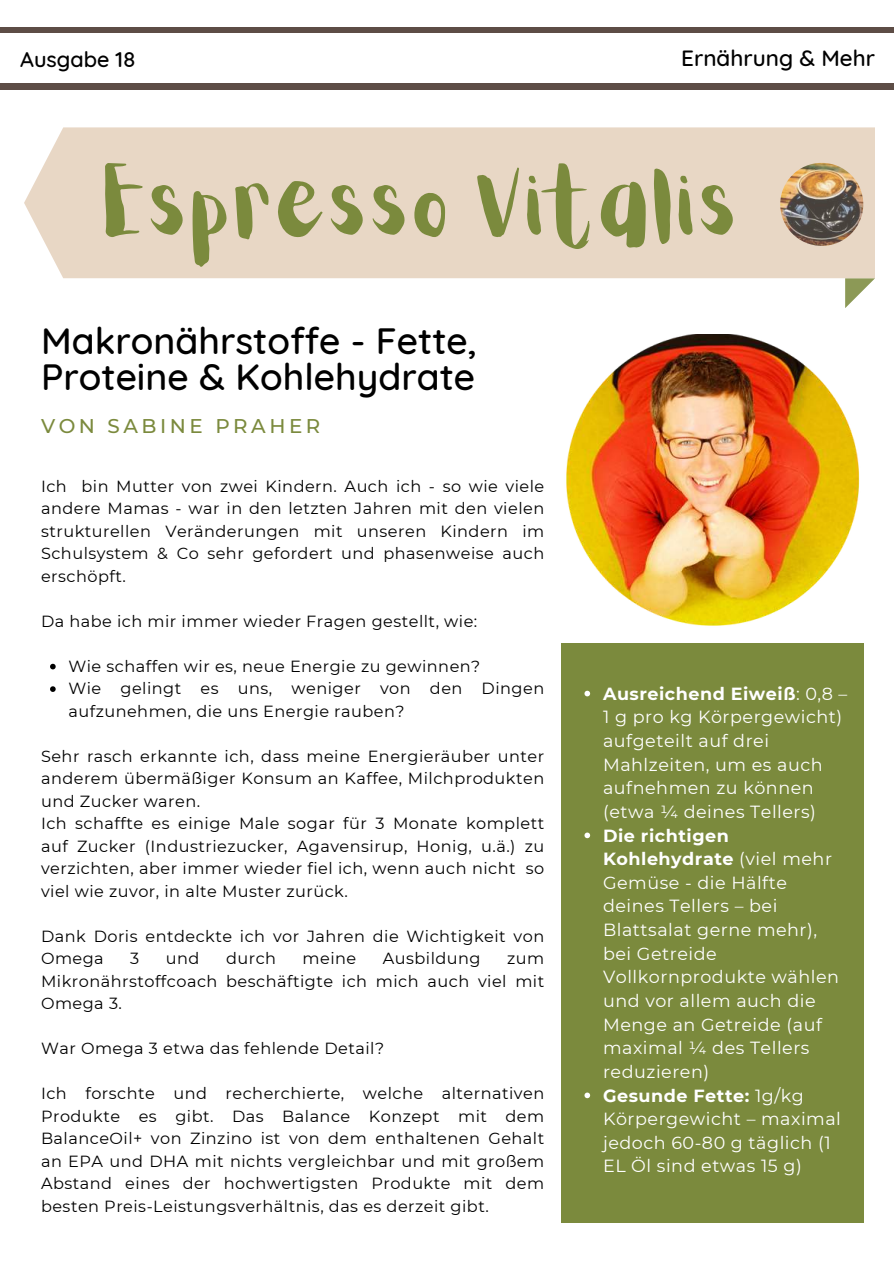
<style>
.page{position:relative;width:894px;height:1264px;background:#fff}
.page>*{position:absolute;margin:0;border:0;box-sizing:border-box;transform-origin:0 0}
.t1{font:81.6px "Aloja Extended";color:#7b8a3d}
.t2{font:500 37.35px/36px "Quicksand";color:#000}
.t3{font:500 22.5px "Quicksand";color:#000}
.t4{font:500 21.6px "Quicksand";color:#000}
.t5{font:500 19.8px "Montserrat";letter-spacing:.18em;color:#7b8a3d}
.t6{font:17.55px/23.7px "Montserrat";letter-spacing:.03em;color:#fff}
.t7{font:16.05px/22.5px "Montserrat";letter-spacing:.03em;color:#000;text-align:justify}
.s1{font-weight:700}
</style>
<div class="page">
<div style="left:0;top:27px;width:893px;height:6px;background:#5d4d46"></div>
<div style="left:0;top:83px;width:893px;height:6px;background:#5d4d46"></div>
<svg style="left:844px;top:278px;width:30px;height:30px"></svg>
<div style="left:24px;top:127px;width:850px;height:151px;background:#e8d7c5"></div>
<img style="left:780px;top:163px;width:83px;height:83px;border-radius:50%">
<img style="left:566px;top:334px;width:294px;height:292px">
<div style="left:561px;top:643px;width:302px;height:579px;background:#7b8a3d"></div>
<svg style="left:50px;top:663px;width:6px;height:6px"></svg>
<svg style="left:50px;top:686px;width:6px;height:6px"></svg>
<svg style="left:584px;top:690px;width:6px;height:6px"></svg>
<svg style="left:584px;top:832px;width:6px;height:6px"></svg>
<svg style="left:584px;top:1092px;width:6px;height:6px"></svg>
<h3 class="t4" style="left:20px;top:42px;width:117px">Ausgabe 18</h3>
<h3 class="t3" style="left:681px;top:40px;width:195px">Ernährung &amp; Mehr</h3>
<h1 class="t1" style="left:105px;top:161px;width:639px">Espresso Vitalis</h1>
<h2 class="t2" style="left:41px;top:319px;width:437px">Makronährstoffe - Fette,<br>Proteine &amp; Kohlehydrate</h2>
<p class="t5" style="left:41px;top:412px;width:281px">VON SABINE PRAHER</p>
<p class="t7" style="left:41px;top:474px;width:504px">Ich bin Mutter von zwei Kindern. Auch ich - so wie viele andere Mamas - war in den letzten Jahren mit den vielen strukturellen Veränderungen mit unseren Kindern im Schulsystem &amp; Co sehr gefordert und phasenweise auch erschöpft.</p>
<p class="t7" style="left:41px;top:609px;width:437px">Da habe ich mir immer wieder Fragen gestellt, wie:</p>
<p class="t7" style="left:68px;top:654px;width:477px;text-align:left">Wie schaffen wir es, neue Energie zu gewinnen?<br>Wie gelingt es uns, weniger von den Dingen aufzunehmen, die uns Energie rauben?</p>
<p class="t7" style="left:41px;top:744px;width:504px;text-align:left">Sehr rasch erkannte ich, dass meine Energieräuber unter anderem übermäßiger Konsum an Kaffee, Milchprodukten und Zucker waren.<br>Ich schaffte es einige Male sogar für 3 Monate komplett auf Zucker (Industriezucker, Agavensirup, Honig, u.ä.) zu verzichten, aber immer wieder fiel ich, wenn auch nicht so viel wie zuvor, in alte Muster zurück.</p>
<p class="t7" style="left:41px;top:924px;width:504px">Dank Doris entdeckte ich vor Jahren die Wichtigkeit von<br>Omega</p>
<p class="t7" style="left:130px;top:946px;width:11px">3</p>
<p class="t7" style="left:166px;top:946px;width:35px">und</p>
<p class="t7" style="left:226px;top:946px;width:52px">durch</p>
<p class="t7" style="left:302px;top:946px;width:55px">meine</p>
<p class="t7" style="left:382px;top:946px;width:99px">Ausbildung</p>
<p class="t7" style="left:41px;top:946px;width:504px;text-indent:466px">zum Mikronährstoffcoach beschäftigte ich mich auch viel mit Omega 3.</p>
<p class="t7" style="left:41px;top:1036px;width:344px">War Omega 3 etwa das fehlende Detail?</p>
<p class="t7" style="left:41px;top:1081px;width:504px">Ich forschte und recherchierte, welche alternativen Produkte es gibt. Das Balance Konzept mit dem BalanceOil+ von Zinzino ist von dem enthaltenen Gehalt an EPA und DHA mit nichts vergleichbar und mit großem Abstand eines der hochwertigsten Produkte mit dem besten Preis-Leistungsverhältnis, das es derzeit gibt.</p>
<p class="t6" style="left:603px;top:681px;width:246px"><span class="s1">Ausreichend Eiweiß</span>: 0,8 –<br>1 g pro kg Körpergewicht) aufgeteilt auf drei<br>Mahlzeiten, um es auch aufnehmen zu können (etwa ¼ deines Tellers)</p>
<p class="t6" style="left:603px;top:822px;width:239px"><span class="s1">Die richtigen<br>Kohlehydrate</span> (viel mehr<br>Gemüse - die Hälfte deines Tellers – bei<br>Blattsalat gerne mehr), bei Getreide<br>Vollkornprodukte wählen und vor allem auch die<br>Menge an Getreide (auf maximal ¼ des Tellers reduzieren)<br><span class="s1">Gesunde Fette:</span> 1g/kg<br>Körpergewicht – maximal jedoch 60-80 g täglich (1<br>EL Öl sind etwas 15 g)</p>
</div>
